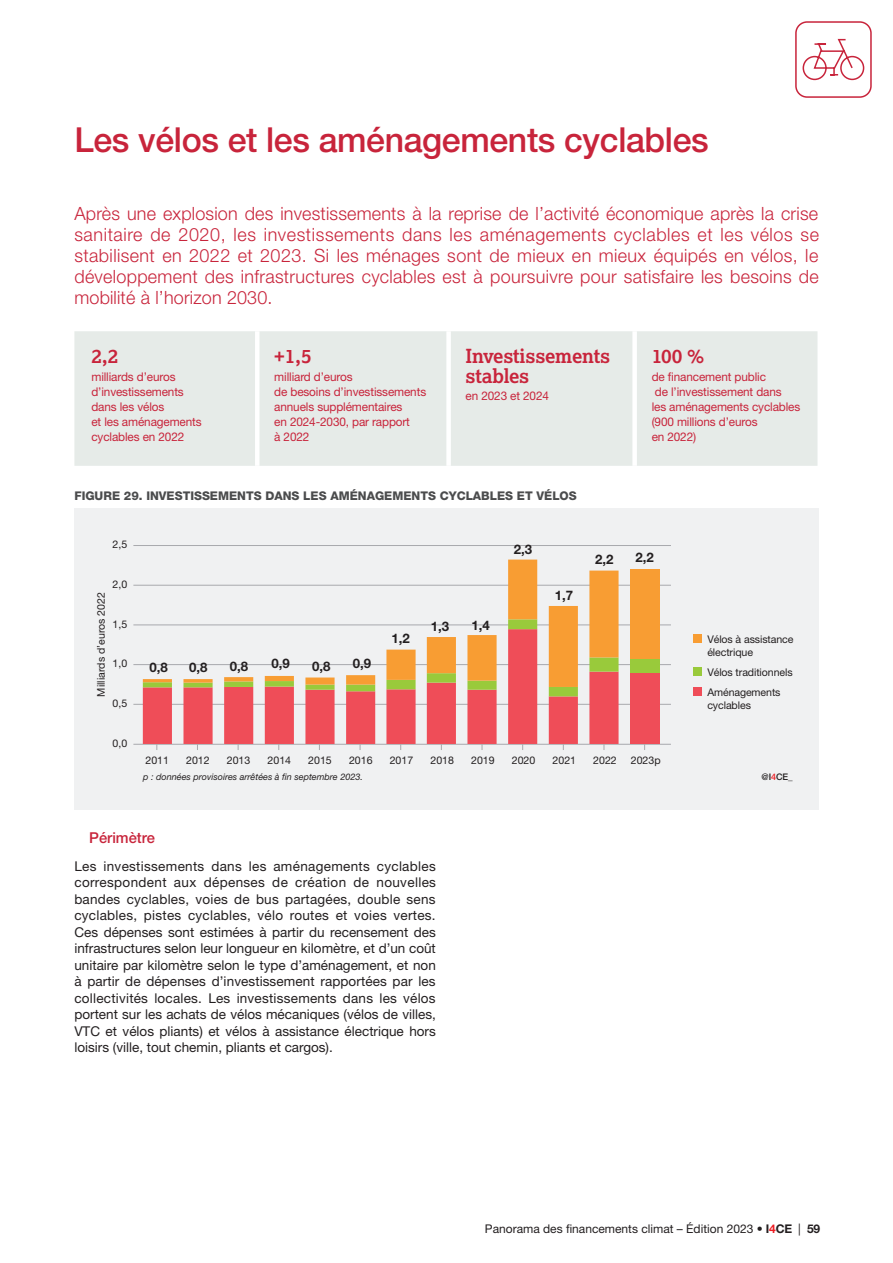
<style>
.page{position:relative;width:893px;height:1263px;background:#fff}
.page>*{position:absolute;margin:0;border:0;box-sizing:border-box;transform-origin:0 0}
.T1_--_SOMM1_3588{font:500 34.5px "Helvetica Neue LT Std";letter-spacing:-.01em;color:#c8243b}
.P_3588{font:700 19.5px/19.5px "Lexia Da Ma";letter-spacing:-.01em;color:#c8243b}
.P_chapeau{font:300 18.3px/21px "Helvetica Neue LT Std";letter-spacing:.015em;color:#c8243b;text-align:justify}
.T4__65MEDIUM{font:500 15px "Helvetica Neue LT Std";color:#c8243b}
.P_3588-2{font:13.5px/16.5px "Helvetica Neue LT Std";color:#231f20;text-align:justify}
.t1{font:700 13.2px "Helvetica Neue LT Std";color:#231f20}
.P_3588-3{font:12px/15px "Helvetica Neue LT Std";letter-spacing:-.01em;color:#c8243b}
.T_imports_bleuLogo100_3794{font:800 12px "Helvetica Neue LT Std";color:#4b4c4d}
.t2{font:12px "Helvetica Neue LT Std";color:#231f20}
.t3{font:10.65px/13.6px "Helvetica Neue LT Std";letter-spacing:-.01em;color:#231f20}
.t4{font:italic 9px "Helvetica Neue LT Std";color:#231f20}
.t5{font:500 9px "Helvetica Neue LT Std";color:#231f20}
.s1{color:#ee1d23}
.s2{font-weight:700}
.s3{font-weight:700;color:#ee1d23}
</style>
<div class="page">
<div style="left:74px;top:331px;width:743px;height:135px;background:#e6ebe8"></div>
<hr style="left:255px;top:331px;width:4px;height:135px;background:#fff">
<div style="left:446px;top:331px;width:5px;height:135px;background:#fff"></div>
<div style="left:632px;top:331px;width:5px;height:135px;background:#fff"></div>
<div style="left:74px;top:508px;width:745px;height:301px;background:#f0f1f2"></div>
<hr style="left:133px;top:744px;width:538px;height:1px;background:#a8a9ad">
<hr style="left:133px;top:704px;width:538px;height:1px;background:#a8a9ad">
<hr style="left:133px;top:664px;width:538px;height:1px;background:#a8a9ad">
<hr style="left:133px;top:625px;width:538px;height:1px;background:#a8a9ad">
<hr style="left:133px;top:585px;width:538px;height:1px;background:#a8a9ad">
<hr style="left:133px;top:545px;width:538px;height:1px;background:#a8a9ad">
<div style="left:630px;top:672px;width:29px;height:72px;background:#ef4d58"></div>
<svg style="left:143px;top:696px;width:476px;height:48px;fill:#ef4d58"></svg>
<div style="left:630px;top:659px;width:29px;height:13px;background:#99ca3b"></div>
<svg style="left:143px;top:687px;width:476px;height:9px"></svg>
<div style="left:630px;top:569px;width:29px;height:90px;background:#f89d33"></div>
<svg style="left:143px;top:560px;width:476px;height:127px"></svg>
<div style="left:693px;top:634px;width:9px;height:9px;background:#f89d33"></div>
<div style="left:693px;top:667px;width:9px;height:9px;background:#99ca3b"></div>
<div style="left:693px;top:687px;width:9px;height:9px;background:#ef4d58"></div>
<div style="left:795px;top:21px;width:77px;height:77px;border:2px solid #c8243b;border-radius:11px"></div>
<svg style="left:802px;top:38px;width:63px;height:43px"></svg>
<p class="T1_--_SOMM1_3588" style="left:74px;top:119px;width:636px">Les vélos et les aménagements cyclables</p>
<p class="P_chapeau" style="left:74px;top:203px;width:746px">Après une explosion des investissements à la reprise de l’activité économique après la crise sanitaire de 2020, les investissements dans les aménagements cyclables et les vélos se stabilisent en 2022 et 2023. Si les ménages sont de mieux en mieux équipés en vélos, le développement des infrastructures cyclables est à poursuivre pour satisfaire les besoins de mobilité à l’horizon 2030.</p>
<p class="P_3588" style="left:91px;top:346px;width:28px">2,2</p>
<p class="P_3588-3" style="left:91px;top:369px;width:112px">milliards d’euros d’investissements dans les vélos<br>et les aménagements cyclables en 2022</p>
<p class="P_3588" style="left:274px;top:346px;width:39px">+1,5</p>
<p class="P_3588-3" style="left:274px;top:369px;width:153px">milliard d’euros<br>de besoins d’investissements annuels supplémentaires<br>en 2024-2030, par rapport<br>à 2022</p>
<p class="P_3588" style="left:466px;top:346px;width:146px">Investissements stables</p>
<p class="P_3588-3" style="left:466px;top:388px;width:85px">en 2023 et 2024</p>
<p class="T_imports_bleuLogo100_3794" style="left:74px;top:488px;width:504px">FIGURE 29. INVESTISSEMENTS DANS LES AMÉNAGEMENTS CYCLABLES ET VÉLOS</p>
<p class="P_3588" style="left:652px;top:346px;width:54px">100 %</p>
<p class="P_3588-3" style="left:652px;top:369px;width:150px">de financement public<br>de l’investissement dans<br>les aménagements cyclables (900 millions d’euros<br>en 2022)</p>
<p class="t3" style="left:113px;top:538px;width:16px">2,5</p>
<p class="t3" style="left:113px;top:577px;width:16px">2,0</p>
<p class="t3" style="left:113px;top:617px;width:16px">1,5</p>
<p class="t3" style="left:113px;top:656px;width:16px">1,0</p>
<p class="t3" style="left:113px;top:696px;width:16px">0,5</p>
<p class="t3" style="left:113px;top:736px;width:16px">0,0</p>
<p class="t3" style="left:94px;top:696px;width:106px;rotate:-90deg">Milliards d’euros 2022</p>
<p class="t1" style="left:149px;top:659px;width:20px">0,8</p>
<p class="t1" style="left:189px;top:659px;width:20px">0,8</p>
<p class="t1" style="left:230px;top:658px;width:20px">0,8</p>
<p class="t1" style="left:271px;top:656px;width:20px">0,9</p>
<p class="t1" style="left:312px;top:658px;width:20px">0,8</p>
<p class="t1" style="left:353px;top:656px;width:20px">0,9</p>
<p class="t1" style="left:392px;top:630px;width:20px">1,2</p>
<p class="t1" style="left:431px;top:618px;width:20px">1,3</p>
<p class="t1" style="left:472px;top:617px;width:20px">1,4</p>
<p class="t1" style="left:514px;top:541px;width:20px">2,3</p>
<p class="t1" style="left:555px;top:587px;width:20px">1,7</p>
<p class="t1" style="left:595px;top:551px;width:20px">2,2</p>
<p class="t1" style="left:636px;top:549px;width:20px">2,2</p>
<p class="t3" style="left:145px;top:753px;width:25px">2011</p>
<p class="t3" style="left:631px;top:753px;width:31px">2023p</p>
<p class="t3" style="left:186px;top:753px;width:25px">2012</p>
<p class="t3" style="left:227px;top:753px;width:25px">2013</p>
<p class="t3" style="left:268px;top:753px;width:25px">2014</p>
<p class="t3" style="left:308px;top:753px;width:25px">2015</p>
<p class="t3" style="left:349px;top:753px;width:25px">2016</p>
<p class="t3" style="left:390px;top:753px;width:25px">2017</p>
<p class="t3" style="left:430px;top:753px;width:25px">2018</p>
<p class="t3" style="left:471px;top:753px;width:25px">2019</p>
<p class="t3" style="left:512px;top:753px;width:25px">2020</p>
<p class="t3" style="left:553px;top:753px;width:25px">2021</p>
<p class="t3" style="left:593px;top:753px;width:25px">2022</p>
<p class="t4" style="left:143px;top:771px;width:221px">p : données provisoires arrêtées à fin septembre 2023.</p>
<p class="T4__65MEDIUM" style="left:89px;top:829px;width:67px">Périmètre</p>
<p class="P_3588-2" style="left:74px;top:857px;width:363px">Les investissements dans les aménagements cyclables correspondent aux dépenses de création de nouvelles bandes cyclables, voies de bus partagées, double sens cyclables, pistes cyclables, vélo routes et voies vertes.<br>Ces dépenses sont estimées à partir du recensement des infrastructures selon leur longueur en kilomètre, et d’un coût unitaire par kilomètre selon le type d’aménagement, et non à partir de dépenses d’investissement rapportées par les collectivités locales. Les investissements dans les vélos portent sur les achats de vélos mécaniques (vélos de villes, VTC et vélos pliants) et vélos à assistance électrique hors loisirs (ville, tout chemin, pliants et cargos).</p>
<p class="t3" style="left:707px;top:632px;width:88px">Vélos à assistance électrique</p>
<p class="t3" style="left:707px;top:662px;width:87px;line-height:19.6px">Vélos traditionnels<br>Aménagements</p>
<p class="t3" style="left:707px;top:698px;width:45px">cyclables</p>
<p class="t5" style="left:761px;top:771px;width:33px">@I<span class="s1">4</span>CE_</p>
<p class="t2" style="left:485px;top:1222px;width:337px">Panorama des financements climat – Édition 2023 • <span class="s2">I</span><span class="s3">4</span><span class="s2">CE</span> | <span class="s2">59</span></p>
</div>
